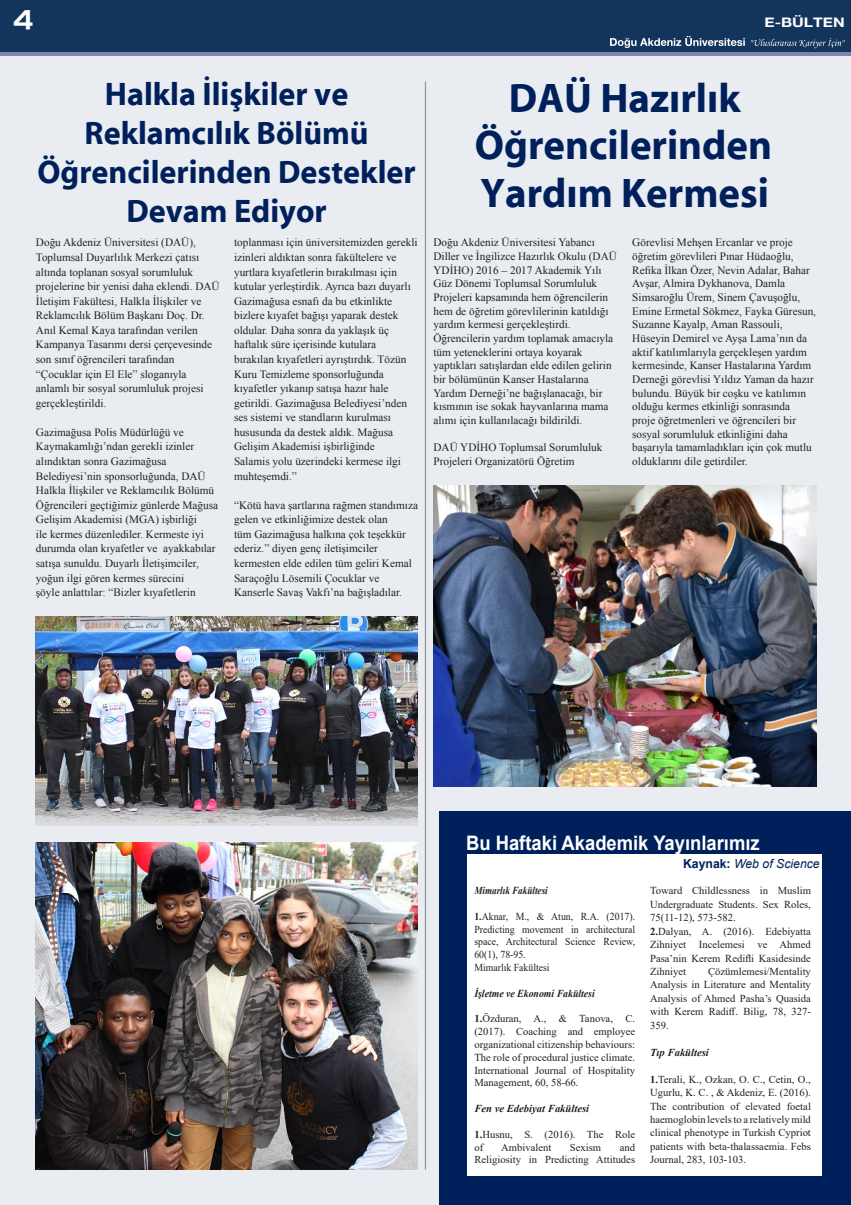
<style>
.page{position:relative;width:851px;height:1205px;background:#fff}
.page>*{position:absolute;margin:0;border:0;box-sizing:border-box;transform-origin:0 0}
.t1{font:700 41.62px/47.5px "Myriad EMU";color:#00205b;text-align:center}
.t2{font:700 32.88px/38.8px "Myriad EMU";color:#00205b;text-align:center}
.t3{font:26.25px "Handel EMU";color:#fff}
.t4{font:700 20px "Arial";color:#fff;scale:.92 1}
.t5{font:700 13.12px "Helvetica Neue EMU";color:#fff;scale:1.2 1}
.t6{font:italic 12.5px "Arial";color:#00205b}
.t7{font:11.25px/14.6px "Times New Roman EMU";color:#231f20}
.t8{font:10.62px/13.5px "Times New Roman";color:#231f20;text-align:justify}
.t9{font:10.62px/12.9px "Times New Roman";color:#231f20;text-align:justify;scale:.92 1}
.t10{font:italic 700 10.62px "Times New Roman";color:#231f20}
.t11{font:italic 700 10.62px "Times New Roman";color:#231f20;scale:.92 1}
.t12{font:italic 700 10.62px "Times New Roman";color:#231f20;scale:.86 1}
.s1{font-weight:700;font-style:normal}
.s2{font-weight:700}
</style>
<div class="page">
<hr style="left:850px;top:0;width:1px;height:52px;background:#13355c">
<div style="left:0;top:55px;width:850px;height:1150px;background:#e9edf2"></div>
<div style="left:0;top:0;width:850px;height:56px;background:#13355c"></div>
<hr style="left:0;top:52px;width:850px;height:4px;background:#7d86aa">
<svg style="left:610px;top:36px;width:134px;height:12px"></svg>
<svg style="left:750px;top:38px;width:94px;height:10px"></svg>
<hr style="left:425px;top:81px;width:1px;height:1088px;background:#939598">
<div style="left:439px;top:811px;width:411px;height:394px;background:#00205b"></div>
<div style="left:467px;top:854px;width:354px;height:322px;background:#fff"></div>
<img style="left:35px;top:842px;width:383px;height:327px">
<img style="left:35px;top:617px;width:383px;height:209px">
<img style="left:433px;top:485px;width:383px;height:302px">
<p class="t3" style="left:13px;top:3px;width:22px">4</p>
<p class="t5" style="left:764px;top:14px;width:68px">E-BÜLTEN</p>
<p class="t2" style="left:37px;top:76px;width:380px">Halkla İlişkiler ve<br>Reklamcılık Bölümü<br>Öğrencilerinden Destekler<br>Devam Ediyor</p>
<p class="t7" style="left:36px;top:235px;width:185px">Doğu Akdeniz Üniversitesi (DAÜ), Toplumsal Duyarlılık Merkezi çatısı altında toplanan sosyal sorumluluk projelerine bir yenisi daha eklendi. DAÜ İletişim Fakültesi, Halkla İlişkiler ve Reklamcılık Bölüm Başkanı Doç. Dr.<br>Anıl Kemal Kaya tarafından verilen Kampanya Tasarımı dersi çerçevesinde son sınıf öğrencileri tarafından “Çocuklar için El Ele” sloganıyla anlamlı bir sosyal sorumluluk projesi gerçekleştirildi.</p>
<p class="t7" style="left:36px;top:424px;width:184px">Gazimağusa Polis Müdürlüğü ve Kaymakamlığı’ndan gerekli izinler alındıktan sonra Gazimağusa Belediyesi’nin sponsorluğunda, DAÜ Halkla İlişkiler ve Reklamcılık Bölümü Öğrencileri geçtiğimiz günlerde Mağusa Gelişim Akademisi (MGA) işbirliği<br>ile kermes düzenlediler. Kermeste iyi durumda olan kıyafetler ve ayakkabılar satışa sunuldu. Duyarlı İletişimciler, yoğun ilgi gören kermes sürecini<br>şöyle anlattılar: “Bizler kıyafetlerin</p>
<p class="t7" style="left:234px;top:235px;width:185px">toplanması için üniversitemizden gerekli izinleri aldıktan sonra fakültelere ve yurtlara kıyafetlerin bırakılması için kutular yerleştirdik. Ayrıca bazı duyarlı Gazimağusa esnafı da bu etkinlikte bizlere kıyafet bağışı yaparak destek oldular. Daha sonra da yaklaşık üç haftalık süre içerisinde kutulara bırakılan kıyafetleri ayrıştırdık. Tözün Kuru Temizleme sponsorluğunda kıyafetler yıkanıp satışa hazır hale getirildi. Gazimağusa Belediyesi’nden ses sistemi ve standların kurulması hususunda da destek aldık. Mağusa Gelişim Akademisi işbirliğinde<br>Salamis yolu üzerindeki kermese ilgi muhteşemdi.”</p>
<p class="t7" style="left:234px;top:497px;width:185px">“Kötü hava şartlarına rağmen standımıza gelen ve etkinliğimize destek olan<br>tüm Gazimağusa halkına çok teşekkür ederiz.” diyen genç iletişimciler kermesten elde edilen tüm geliri Kemal Saraçoğlu Lösemili Çocuklar ve Kanserle Savaş Vakfı’na bağışladılar.</p>
<p class="t1" style="left:475px;top:75px;width:299px">DAÜ Hazırlık<br>Öğrencilerinden<br>Yardım Kermesi</p>
<p class="t7" style="left:433px;top:235px;width:185px;line-height:13.6px">Doğu Akdeniz Üniversitesi Yabancı Diller ve İngilizce Hazırlık Okulu (DAÜ YDİHO) 2016 – 2017 Akademik Yılı Güz Dönemi Toplumsal Sorumluluk Projeleri kapsamında hem öğrencilerin hem de öğretim görevlilerinin katıldığı yardım kermesi gerçekleştirdi.<br>Öğrencilerin yardım toplamak amacıyla tüm yeteneklerini ortaya koyarak yaptıkları satışlardan elde edilen gelirin bir bölümünün Kanser Hastalarına Yardım Derneği’ne bağışlanacağı, bir kısmının ise sokak hayvanlarına mama alımı için kullanılacağı bildirildi.</p>
<p class="t7" style="left:433px;top:440px;width:170px;line-height:13.6px">DAÜ YDİHO Toplumsal Sorumluluk<br>Projeleri Organizatörü Öğretim</p>
<p class="t7" style="left:632px;top:236px;width:185px;line-height:13.6px">Görevlisi Mehşen Ercanlar ve proje öğretim görevlileri Pınar Hüdaoğlu, Refika İlkan Özer, Nevin Adalar, Bahar Avşar, Almira Dykhanova, Damla Simsaroğlu Ürem, Sinem Çavuşoğlu, Emine Ermetal Sökmez, Fayka Güresun, Suzanne Kayalp, Aman Rassouli, Hüseyin Demirel ve Ayşa Lama’nın da aktif katılımlarıyla gerçekleşen yardım kermesinde, Kanser Hastalarına Yardım Derneği görevlisi Yıldız Yaman da hazır bulundu. Büyük bir coşku ve katılımın olduğu kermes etkinliği sonrasında proje öğretmenleri ve öğrencileri bir sosyal sorumluluk etkinliğini daha başarıyla tamamladıkları için çok mutlu olduklarını dile getirdiler.</p>
<p class="t4" style="left:466px;top:828px;width:321px">Bu Haftaki Akademik Yayınlarımız</p>
<p class="t6" style="left:683px;top:856px;width:138px"><span class="s1">Kaynak:</span> Web of Science</p>
<p class="t12" style="left:474px;top:883px;width:87px">Mimarlık Fakültesi</p>
<p class="t9" style="left:474px;top:909px;width:176px"><span class="s2">1.</span>Aknar, M., &amp; Atun, R.A. (2017).<br>Predicting movement in architectural space, Architectural Science Review, 60(1), 78-95.</p>
<p class="t9" style="left:474px;top:961px;width:83px">Mimarlık Fakültesi</p>
<p class="t11" style="left:474px;top:986px;width:132px">İşletme ve Ekonomi Fakültesi</p>
<p class="t8" style="left:474px;top:1012px;width:162px;line-height:12.9px"><span class="s2">1.</span>Özduran, A., &amp; Tanova, C. (2017). Coaching and employee organizational citizenship behaviours:<br>The role of procedural justice climate.<br>International Journal of Hospitality Management, 60, 58-66.</p>
<p class="t10" style="left:474px;top:1101px;width:116px">Fen ve Edebiyat Fakültesi</p>
<p class="t8" style="left:474px;top:1127px;width:162px;line-height:12.9px"><span class="s2">1.</span>Husnu, S. (2016). The Role of</p>
<p class="t8" style="left:474px;top:1140px;width:162px;line-height:12.9px;text-align:right">and<br>Religiosity in Predicting Attitudes</p>
<p class="t8" style="left:501px;top:1140px;width:52px">Ambivalent</p>
<p class="t8" style="left:570px;top:1140px;width:33px">Sexism</p>
<p class="t8" style="left:650px;top:883px;width:162px">Toward Childlessness in Muslim Undergraduate Students. Sex Roles, 75(11-12), 573-582.</p>
<p class="t8" style="left:650px;top:924px;width:162px"><span class="s2">2.</span>Dalyan, A. (2016). Edebiyatta Zihniyet Incelemesi ve Ahmed Pasa’nin Kerem Redifli Kasidesinde Zihniyet</p>
<p class="t8" style="left:650px;top:964px;width:162px;text-indent:58px">Çözümlemesi/Mentality Analysis in Literature and Mentality Analysis of Ahmed Pasha’s Quasida with Kerem Radiff. Bilig, 78, 327- 359.</p>
<p class="t10" style="left:650px;top:1045px;width:60px">Tıp Fakültesi</p>
<p class="t8" style="left:650px;top:1072px;width:162px"><span class="s2">1.</span>Terali, K., Ozkan, O. C., Cetin, O., Ugurlu, K. C. , &amp; Akdeniz, E. (2016).<br>The contribution of elevated foetal haemoglobin levels to a relatively mild clinical phenotype in Turkish Cypriot patients with beta-thalassaemia. Febs Journal, 283, 103-103.</p>
</div>
